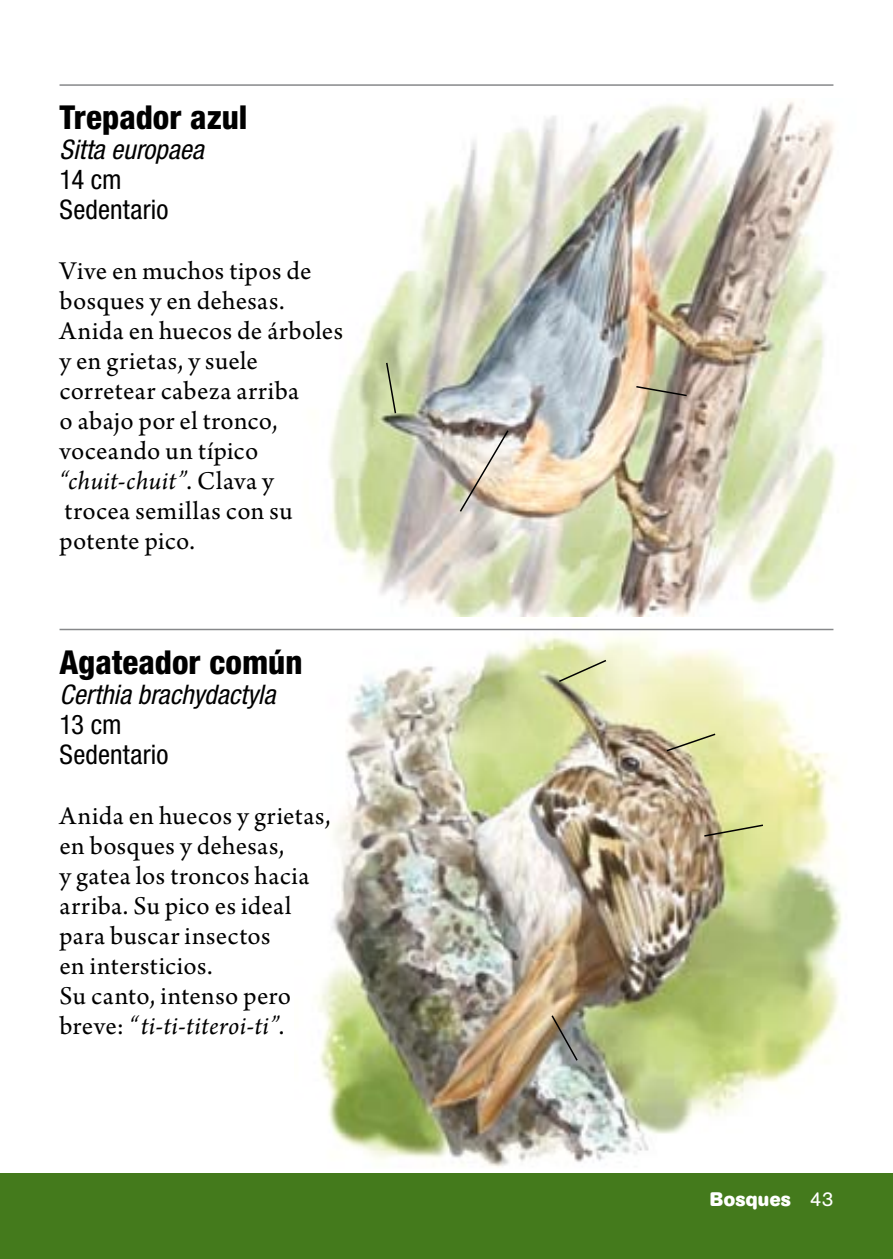
<style>
.page{position:relative;width:893px;height:1259px;background:#fff}
.page>*{position:absolute;margin:0;border:0;box-sizing:border-box;transform-origin:0 0}
.Especie{font:800 condensed 33px "Helvetica Neue";color:#000}
.txt{font:27px/30px "Arno Pro";letter-spacing:.015em;color:#000}
.Nombre_científico{font:italic condensed 27px "Helvetica Neue";color:#000}
.Característica{font:condensed 27px "Helvetica Neue";letter-spacing:.005em;color:#000}
.t1{font:700 19.5px "AG Book Rounded";letter-spacing:.015em;color:#fff}
.s1{font-style:italic}
.s2{font-weight:400}
</style>
<div class="page">
<div style="left:0;top:1174px;width:893px;height:85px;background:#447a1c"></div>
<img style="left:295px;top:616px;width:547px;height:551px">
<img style="left:329px;top:101px;width:507px;height:515px">
<hr style="left:60px;top:84px;width:773px;height:2px;background:#87888a">
<hr style="left:60px;top:629px;width:773px;height:1px;background:#87888a">
<svg style="left:385px;top:361px;width:12px;height:54px"></svg>
<svg style="left:458px;top:429px;width:52px;height:84px;background:#cabfb2"></svg>
<svg style="left:635px;top:385px;width:53px;height:12px"></svg>
<svg style="left:557px;top:658px;width:51px;height:25px"></svg>
<svg style="left:665px;top:732px;width:52px;height:20px"></svg>
<svg style="left:550px;top:1013px;width:29px;height:49px"></svg>
<svg style="left:703px;top:823px;width:62px;height:14px"></svg>
<p class="Especie" style="left:60px;top:97px;width:189px">Trepador azul</p>
<p class="Nombre_científico" style="left:60px;top:134px;width:146px">Sitta europaea</p>
<p class="Característica" style="left:60px;top:164px;width:64px">14 cm</p>
<p class="Característica" style="left:60px;top:194px;width:110px">Sedentario</p>
<p class="txt" style="left:60px;top:257px;width:285px">Vive en muchos tipos de bosques y en dehesas.<br>Anida en huecos de árboles y en grietas, y suele corretear cabeza arriba<br>o abajo por el tronco, voceando un típico <span class="s1">“chuit-chuit”</span>. Clava y trocea semillas con su potente pico.</p>
<p class="Especie" style="left:60px;top:642px;width:244px">Agateador común</p>
<p class="Nombre_científico" style="left:60px;top:679px;width:217px">Certhia brachydactyla</p>
<p class="Característica" style="left:60px;top:709px;width:64px">13 cm</p>
<p class="Característica" style="left:60px;top:739px;width:110px">Sedentario</p>
<p class="txt" style="left:60px;top:802px;width:273px">Anida en huecos y grietas, en bosques y dehesas,<br>y gatea los troncos hacia arriba. Su pico es ideal para buscar insectos<br>en intersticios.<br>Su canto, intenso pero breve: <span class="s1">“ti-ti-titeroi-ti”</span>.</p>
<p class="t1" style="left:710px;top:1188px;width:125px">Bosques <span class="s2">43</span></p>
</div>
